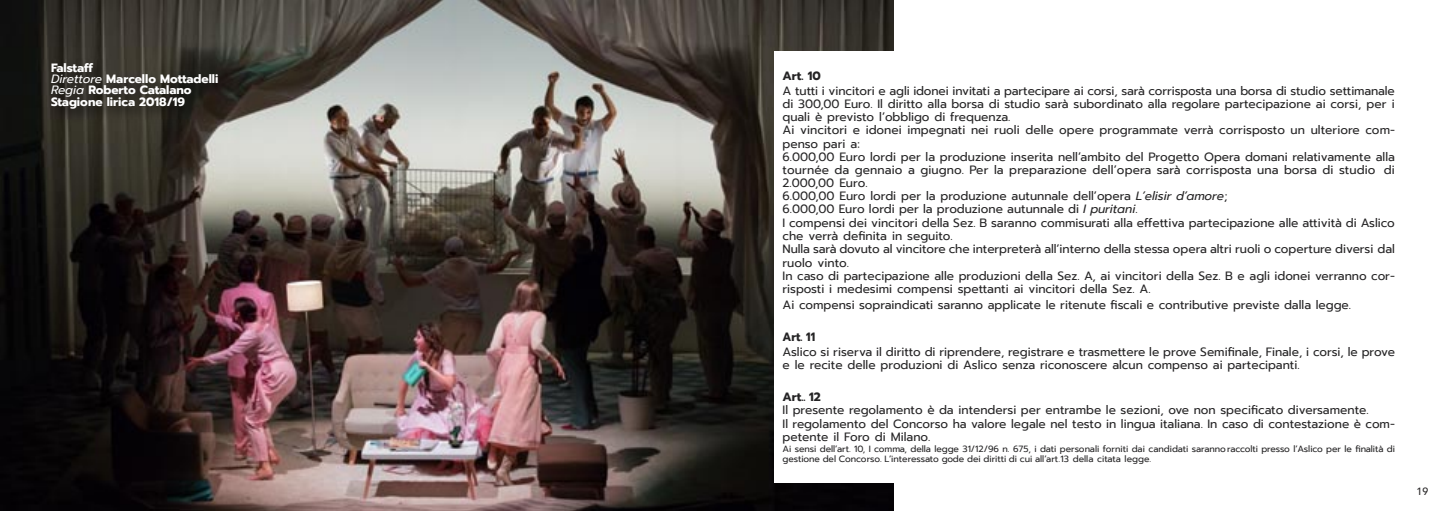
<style>
.page{position:relative;width:1446px;height:511px;background:#fff}
.page>*{position:absolute;margin:0;border:0;box-sizing:border-box;transform-origin:0 0}
.t1{font:12px/13.2px "Prompt";color:#252425}
.t2{font:700 12px/11.4px "Prompt";color:#fff}
.t3{font:700 12px "Prompt";color:#252425}
.t4{font:700 12px "Prompt";color:#252425;scale:.95 1}
.t5{font:500 10.5px "Avenir";color:#272526}
.t6{font:9px/9.8px "Prompt";letter-spacing:-.005em;color:#252425}
.s1{font-weight:400;font-style:italic}
.s2{font-style:italic}
</style>
<div class="page">
<img style="left:0;top:0;width:893px;height:510px">
<div style="left:774px;top:51px;width:621px;height:431px;background:#fff"></div>
<img style="left:41px;top:42px;width:411px;height:194px">
<p class="t2" style="left:51px;top:62px;width:169px">Falstaff<br><span class="s1">Direttore</span> Marcello Mottadelli<br><span class="s1">Regia</span> Roberto Catalano<br>Stagione lirica 2018/19</p>
<p class="t3" style="left:782px;top:66px;width:40px">Art. 10</p>
<p class="t1" style="left:782px;top:84px;width:614px">A tutti i vincitori e agli idonei invitati a partecipare ai corsi, sarà corrisposta una borsa di studio settimanale di 300,00 Euro. Il diritto alla borsa di studio sarà subordinato alla regolare partecipazione ai corsi, per i quali è previsto l’obbligo di frequenza.<br>Ai vincitori e idonei impegnati nei ruoli delle opere programmate verrà corrisposto un ulteriore com&shy;penso pari a:<br>6.000,00 Euro lordi per la produzione inserita nell’ambito del Progetto Opera domani relativamente alla tournée da gennaio a giugno. Per la preparazione dell’opera sarà corrisposta una borsa di studio di 2.000,00 Euro.<br>6.000,00 Euro lordi per la produzione autunnale dell’opera <span class="s2">L’elisir d’amore</span>;<br>6.000,00 Euro lordi per la produzione autunnale di <span class="s2">I puritani</span>.<br>I compensi dei vincitori della Sez. B saranno commisurati alla effettiva partecipazione alle attività di Aslico che verrà definita in seguito.<br>Nulla sarà dovuto al vincitore che interpreterà all’interno della stessa opera altri ruoli o coperture diversi dal ruolo vinto.<br>In caso di partecipazione alle produzioni della Sez. A, ai vincitori della Sez. B e agli idonei verranno cor&shy;risposti i medesimi compensi spettanti ai vincitori della Sez. A.</p>
<p class="t1" style="left:782px;top:298px;width:570px">Ai compensi sopraindicati saranno applicate le ritenute fiscali e contributive previste dalla legge.</p>
<p class="t4" style="left:782px;top:327px;width:36px">Art. 11</p>
<p class="t1" style="left:782px;top:345px;width:614px">Aslico si riserva il diritto di riprendere, registrare e trasmettere le prove Semifinale, Finale, i corsi, le prove e le recite delle produzioni di Aslico senza riconoscere alcun compenso ai partecipanti.</p>
<p class="t3" style="left:782px;top:387px;width:40px">Art.. 12</p>
<p class="t1" style="left:782px;top:402px;width:614px;line-height:14.2px">Il presente regolamento è da intendersi per entrambe le sezioni, ove non specificato diversamente.<br>Il regolamento del Concorso ha valore legale nel testo in lingua italiana. In caso di contestazione è com-</p>
<p class="t1" style="left:782px;top:430px;width:149px">petente il Foro di Milano.</p>
<p class="t6" style="left:782px;top:443px;width:614px">Ai sensi dell’art. 10, I comma, della legge 31/12/96 n. 675, i dati personali forniti dai candidati sarannoraccolti presso l’Aslico per le finalità di gestione del Concorso. L’interessato gode dei diritti di cui all’art.13 della citata legge.</p>
<p class="t5" style="left:1416px;top:484px;width:13px">19</p>
</div>
